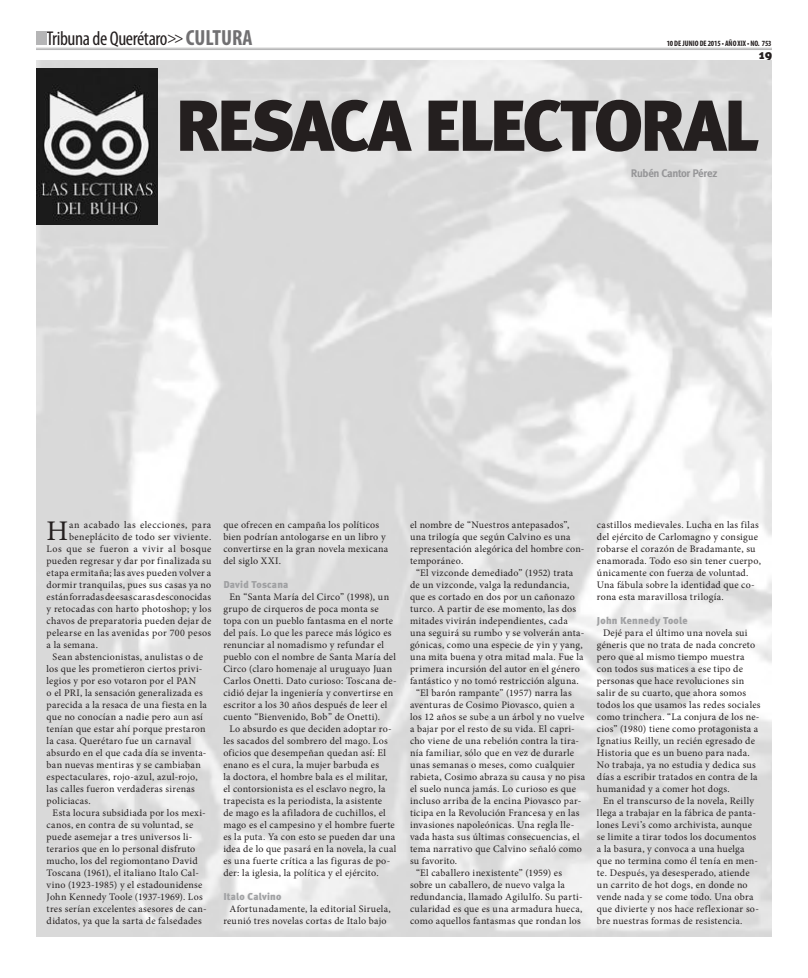
<style>
.page{position:relative;width:808px;height:978px;background:#fff}
.page>*{position:absolute;margin:0;border:0;box-sizing:border-box;transform-origin:0 0}
.t1{font:900 72px "Meta Plus";letter-spacing:-.055em;color:#241f1f}
.t2{font:28.5px "Minion Pro";color:#241f1f}
.t3{font:condensed 20px "Myriad Pro";letter-spacing:-.02em;color:#241f1f}
.t4{font:900 12.9px "Meta Plus";color:#241f1f}
.t5{font:700 11px "Meta Plus";letter-spacing:-.035em;color:#969698}
.t6{font:10px/12px "Minion Pro";letter-spacing:.025em;color:#241f1f}
.t7{font:900 10px "Meta Plus";letter-spacing:.015em;color:#a0a1a3}
.t8{font:10px "Minion Pro";letter-spacing:.045em;color:#241f1f}
.t9{font:10px "Minion Pro";letter-spacing:.05em;color:#241f1f}
.t10{font:700 condensed 7.9px "Myriad Pro";color:#241f1f}
.s1{font-size:16px}
.s2{font-weight:700;font-size:22px;color:#717072}
</style>
<div class="page">
<img style="left:36px;top:60px;width:735px;height:876px">
<hr style="left:36px;top:48px;width:736px;height:1px;background:#b5b5b6">
<hr style="left:36px;top:49px;width:736px;height:1px;background:#b5b5b6">
<div style="left:36px;top:31px;width:10px;height:14px;background:#b5b5b6"></div>
<img style="left:36px;top:69px;width:121px;height:156px">
<h3 class="t3" style="left:47px;top:26px;width:207px">Tribuna de Querétaro<span class="s1">&gt;&gt;</span> <span class="s2">CULTURA</span></h3>
<p class="t10" style="left:667px;top:38px;width:106px">10 DE JUNIO DE 2015 • AÑO XIX • NO. 753</p>
<p class="t4" style="left:759px;top:47px;width:15px">19</p>
<h1 class="t1" style="left:174px;top:84px;width:585px">RESACA ELECTORAL</h1>
<p class="t5" style="left:631px;top:166px;width:88px">Rubén Cantor Pérez</p>
<h2 class="t2" style="left:47px;top:512px;width:23px">H</h2>
<p class="t9" style="left:69px;top:518px;width:144px">an acabado las elecciones, para</p>
<p class="t6" style="left:69px;top:531px;width:144px">beneplácito de todo ser viviente.</p>
<p class="t8" style="left:47px;top:542px;width:166px">Los que se fueron a vivir al bosque</p>
<p class="t6" style="left:47px;top:555px;width:166px">pueden regresar y dar por finalizada su</p>
<p class="t6" style="left:47px;top:567px;width:166px">etapa ermitaña; las aves pueden volver a</p>
<p class="t6" style="left:47px;top:579px;width:166px">dormir tranquilas, pues sus casas ya no</p>
<p class="t6" style="left:47px;top:591px;width:166px">están forradas de esas caras desconocidas</p>
<p class="t6" style="left:47px;top:603px;width:166px">y retocadas con harto photoshop; y los</p>
<p class="t6" style="left:47px;top:615px;width:166px">chavos de preparatoria pueden dejar de</p>
<p class="t6" style="left:47px;top:627px;width:166px">pelearse en las avenidas por 700 pesos</p>
<p class="t6" style="left:47px;top:639px;width:53px">a la semana.</p>
<p class="t6" style="left:53px;top:651px;width:152px">Sean abstencionistas, anulistas o de</p>
<p class="t6" style="left:47px;top:663px;width:157px">los que les prometieron ciertos privi-</p>
<p class="t6" style="left:47px;top:675px;width:151px">legios y por eso votaron por el PAN</p>
<p class="t6" style="left:47px;top:687px;width:158px">o el PRI, la sensación generalizada es</p>
<p class="t6" style="left:47px;top:699px;width:162px">parecida a la resaca de una fiesta en la</p>
<p class="t6" style="left:47px;top:711px;width:158px">que no conocían a nadie pero aun así</p>
<p class="t6" style="left:47px;top:723px;width:161px">tenían que estar ahí porque prestaron</p>
<p class="t6" style="left:47px;top:735px;width:146px">la casa. Querétaro fue un carnaval</p>
<p class="t6" style="left:47px;top:747px;width:161px">absurdo en el que cada día se inventa-</p>
<p class="t6" style="left:47px;top:759px;width:156px">ban nuevas mentiras y se cambiaban</p>
<p class="t6" style="left:47px;top:771px;width:153px">espectaculares, rojo-azul, azul-rojo,</p>
<p class="t6" style="left:47px;top:783px;width:150px">las calles fueron verdaderas sirenas</p>
<p class="t6" style="left:47px;top:795px;width:46px">policiacas.</p>
<p class="t6" style="left:53px;top:807px;width:155px">Esta locura subsidiada por los mexi-</p>
<p class="t6" style="left:47px;top:819px;width:148px">canos, en contra de su voluntad, se</p>
<p class="t6" style="left:47px;top:831px;width:147px">puede asemejar a tres universos li-</p>
<p class="t6" style="left:47px;top:843px;width:150px">terarios que en lo personal disfruto</p>
<p class="t6" style="left:47px;top:855px;width:152px">mucho, los del regiomontano David</p>
<p class="t6" style="left:47px;top:867px;width:154px">Toscana (1961), el italiano Italo Cal-</p>
<p class="t6" style="left:47px;top:879px;width:157px">vino (1923-1985) y el estadounidense</p>
<p class="t6" style="left:47px;top:891px;width:158px">John Kennedy Toole (1937-1969). Los</p>
<p class="t6" style="left:47px;top:903px;width:162px">tres serían excelentes asesores de can-</p>
<p class="t6" style="left:47px;top:915px;width:157px">didatos, ya que la sarta de falsedades</p>
<p class="t6" style="left:223px;top:519px;width:166px">que ofrecen en campaña los políticos bien podrían antologarse en un libro y convertirse en la gran novela mexicana del siglo XXI.</p>
<p class="t7" style="left:223px;top:579px;width:67px">David Toscana</p>
<p class="t6" style="left:223px;top:591px;width:175px;text-indent:6px">En “Santa María del Circo” (1998), un grupo de cirqueros de poca monta se topa con un pueblo fantasma en el norte del país. Lo que les parece más lógico es renunciar al nomadismo y refundar el pueblo con el nombre de Santa María del Circo (claro homenaje al uruguayo Juan Carlos Onetti. Dato curioso: Toscana de&shy;cidió dejar la ingeniería y convertirse en escritor a los 30 años después de leer el cuento “Bienvenido, Bob” de Onetti).</p>
<p class="t6" style="left:223px;top:723px;width:175px;text-indent:6px">Lo absurdo es que deciden adoptar ro&shy;les sacados del sombrero del mago. Los oficios que desempeñan quedan así: El enano es el cura, la mujer barbuda es<br>la doctora, el hombre bala es el militar, el contorsionista es el esclavo negro, la trapecista es la periodista, la asistente<br>de mago es la afiladora de cuchillos, el mago es el campesino y el hombre fuerte es la puta. Ya con esto se pueden dar una idea de lo que pasará en la novela, la cual es una fuerte crítica a las figuras de po&shy;der: la iglesia, la política y el ejército.</p>
<p class="t7" style="left:223px;top:891px;width:60px">Italo Calvino</p>
<p class="t6" style="left:223px;top:903px;width:169px;text-indent:6px">Afortunadamente, la editorial Siruela, reunió tres novelas cortas de Italo bajo</p>
<p class="t6" style="left:410px;top:519px;width:176px">el nombre de “Nuestros antepasados”, una trilogía que según Calvino es una representación alegórica del hombre con&shy;temporáneo.</p>
<p class="t6" style="left:416px;top:567px;width:159px">“El vizconde demediado” (1952) trata</p>
<p class="t6" style="left:410px;top:579px;width:161px">de un vizconde, valga la redundancia,</p>
<p class="t6" style="left:410px;top:591px;width:166px">que es cortado en dos por un cañonazo</p>
<p class="t6" style="left:410px;top:603px;width:168px">turco. A partir de ese momento, las dos</p>
<p class="t6" style="left:410px;top:615px;width:159px">mitades vivirán independientes, cada</p>
<p class="t6" style="left:410px;top:627px;width:176px">una seguirá su rumbo y se volverán anta-</p>
<p class="t6" style="left:410px;top:639px;width:174px">gónicas, como una especie de yin y yang,</p>
<p class="t6" style="left:410px;top:651px;width:175px">una mita buena y otra mitad mala. Fue la</p>
<p class="t6" style="left:410px;top:663px;width:171px">primera incursión del autor en el género</p>
<p class="t6" style="left:410px;top:675px;width:170px">fantástico y no tomó restricción alguna.</p>
<p class="t6" style="left:416px;top:687px;width:157px">“El barón rampante” (1957) narra las</p>
<p class="t6" style="left:410px;top:699px;width:166px">aventuras de Cosimo Piovasco, quien a</p>
<p class="t6" style="left:410px;top:711px;width:176px">los 12 años se sube a un árbol y no vuelve</p>
<p class="t6" style="left:410px;top:723px;width:166px">a bajar por el resto de su vida. El capri-</p>
<p class="t6" style="left:410px;top:735px;width:171px">cho viene de una rebelión contra la tira-</p>
<p class="t6" style="left:410px;top:747px;width:165px">nía familiar, sólo que en vez de durarle</p>
<p class="t6" style="left:410px;top:759px;width:166px">unas semanas o meses, como cualquier</p>
<p class="t6" style="left:410px;top:771px;width:177px">rabieta, Cosimo abraza su causa y no pisa</p>
<p class="t6" style="left:410px;top:783px;width:167px">el suelo nunca jamás. Lo curioso es que</p>
<p class="t6" style="left:410px;top:795px;width:173px">incluso arriba de la encina Piovasco par-</p>
<p class="t6" style="left:410px;top:807px;width:171px">ticipa en la Revolución Francesa y en las</p>
<p class="t6" style="left:410px;top:819px;width:166px">invasiones napoleónicas. Una regla lle-</p>
<p class="t6" style="left:410px;top:831px;width:171px">vada hasta sus últimas consecuencias, el</p>
<p class="t6" style="left:410px;top:843px;width:173px">tema narrativo que Calvino señaló como</p>
<p class="t6" style="left:410px;top:855px;width:49px">su favorito.</p>
<p class="t6" style="left:416px;top:867px;width:148px">“El caballero inexistente” (1959) es</p>
<p class="t6" style="left:410px;top:879px;width:157px">sobre un caballero, de nuevo valga la</p>
<p class="t6" style="left:410px;top:891px;width:174px">redundancia, llamado Agilulfo. Su parti-</p>
<p class="t6" style="left:410px;top:903px;width:174px">cularidad es que es una armadura hueca,</p>
<p class="t6" style="left:410px;top:915px;width:172px">como aquellos fantasmas que rondan los</p>
<p class="t6" style="left:597px;top:519px;width:166px">castillos medievales. Lucha en las filas del ejército de Carlomagno y consigue robarse el corazón de Bradamante, su enamorada. Todo eso sin tener cuerpo, únicamente con fuerza de voluntad.<br>Una fábula sobre la identidad que co&shy;rona esta maravillosa trilogía.</p>
<p class="t7" style="left:597px;top:615px;width:92px">John Kennedy Toole</p>
<p class="t6" style="left:597px;top:627px;width:165px;text-indent:6px">Dejé para el último una novela sui géneris que no trata de nada concreto pero que al mismo tiempo muestra con todos sus matices a ese tipo de personas que hace revoluciones sin salir de su cuarto, que ahora somos todos los que usamos las redes sociales como trinchera. “La conjura de los ne&shy;cios” (1980) tiene como protagonista a Ignatius Reilly, un recién egresado de Historia que es un bueno para nada.<br>No trabaja, ya no estudia y dedica sus días a escribir tratados en contra de la humanidad y a comer hot dogs.</p>
<p class="t6" style="left:597px;top:795px;width:163px;text-indent:6px">En el transcurso de la novela, Reilly llega a trabajar en la fábrica de panta&shy;lones Levi’s como archivista, aunque se limite a tirar todos los documentos a la basura, y convoca a una huelga que no termina como él tenía en men&shy;te. Después, ya desesperado, atiende un carrito de hot dogs, en donde no vende nada y se come todo. Una obra que divierte y nos hace reflexionar so&shy;bre nuestras formas de resistencia.</p>
</div>
